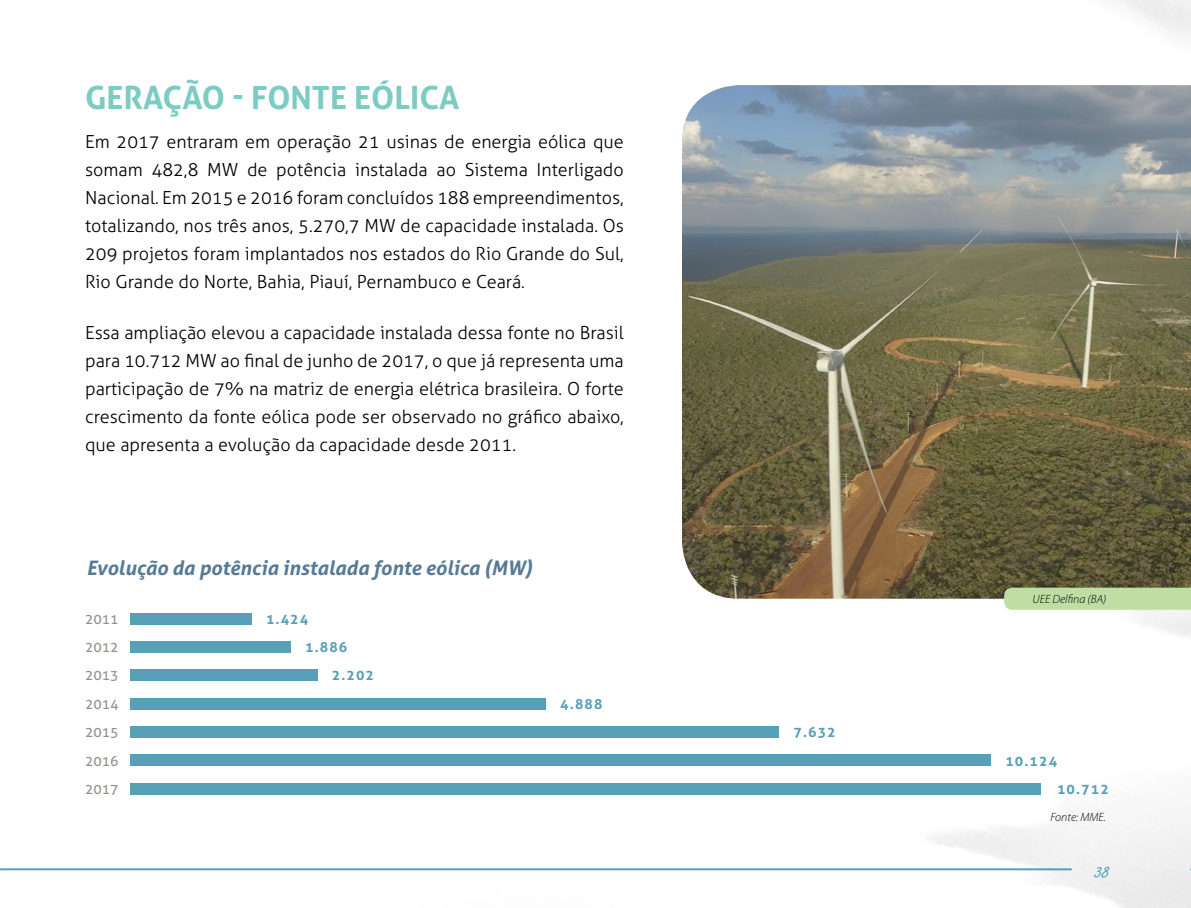
<style>
.page{position:relative;width:1191px;height:908px;background:#fff}
.page>*{position:absolute;margin:0;border:0;box-sizing:border-box;transform-origin:0 0}
.t1{font:700 32px "Aller";color:#7bccc3}
.t2{font:22px "Freestyle Script";color:#57a0b7}
.t3{font:italic 700 20px "Aller";color:#577a95}
.t4{font:300 18px/28px "Aller";color:#000;text-align:justify}
.t5{font:700 14px "Aller";letter-spacing:.08em;color:#57a0b7}
.t6{font:14px "Aller";color:#94948b}
.t7{font:italic 300 12px "Myriad Pro";color:#000}
</style>
<div class="page">
<hr style="left:0;top:867px;width:1071px;height:2px;background:#57a0b7">
<img style="left:682px;top:85px;width:509px;height:513px">
<div style="left:130px;top:612px;width:121px;height:12px;background:#57a0b7"></div>
<div style="left:130px;top:641px;width:161px;height:11px;background:#57a0b7"></div>
<div style="left:130px;top:669px;width:188px;height:11px;background:#57a0b7"></div>
<div style="left:130px;top:697px;width:416px;height:12px;background:#57a0b7"></div>
<div style="left:130px;top:726px;width:649px;height:11px;background:#57a0b7"></div>
<div style="left:130px;top:754px;width:861px;height:11px;background:#57a0b7"></div>
<div style="left:130px;top:782px;width:911px;height:12px;background:#57a0b7"></div>
<div style="left:1004px;top:587px;width:187px;height:22px;background:#bedea3"></div>
<h1 class="t1" style="left:85px;top:78px;width:376px">GERAÇÃO - FONTE EÓLICA</h1>
<p class="t4" style="left:85px;top:128px;width:540px">Em 2017 entraram em operação 21 usinas de energia eólica que somam 482,8 MW de potência instalada ao Sistema Interligado Nacional. Em 2015 e 2016 foram concluídos 188 empreendimentos, totalizando, nos três anos, 5.270,7 MW de capacidade instalada. Os 209 projetos foram implantados nos estados do Rio Grande do Sul, Rio Grande do Norte, Bahia, Piauí, Pernambuco e Ceará.</p>
<p class="t4" style="left:85px;top:318px;width:540px">Essa ampliação elevou a capacidade instalada dessa fonte no Brasil para 10.712 MW ao final de junho de 2017, o que já representa uma participação de 7% na matriz de energia elétrica brasileira. O forte crescimento da fonte eólica pode ser observado no gráfico abaixo, que apresenta a evolução da capacidade desde 2011.</p>
<p class="t3" style="left:86px;top:555px;width:448px">Evolução da potência instalada fonte eólica (MW)</p>
<p class="t6" style="left:85px;top:609px;width:35px">2011</p>
<p class="t6" style="left:85px;top:638px;width:35px">2012</p>
<p class="t6" style="left:85px;top:666px;width:35px">2013</p>
<p class="t6" style="left:85px;top:695px;width:35px">2014</p>
<p class="t6" style="left:85px;top:723px;width:35px">2015</p>
<p class="t6" style="left:85px;top:751px;width:35px">2016</p>
<p class="t6" style="left:85px;top:780px;width:35px">2017</p>
<p class="t5" style="left:266px;top:609px;width:44px">1.424</p>
<p class="t5" style="left:305px;top:638px;width:44px">1.886</p>
<p class="t5" style="left:332px;top:666px;width:44px">2.202</p>
<p class="t5" style="left:560px;top:695px;width:44px">4.888</p>
<p class="t5" style="left:793px;top:723px;width:44px">7.632</p>
<p class="t7" style="left:1032px;top:592px;width:75px">UEE Delfina (BA)</p>
<p class="t5" style="left:1005px;top:751px;width:53px">10.124</p>
<p class="t5" style="left:1057px;top:780px;width:53px">10.712</p>
<p class="t7" style="left:1050px;top:809px;width:57px">Fonte: MME.</p>
<p class="t2" style="left:1094px;top:859px;width:17px">38</p>
</div>
